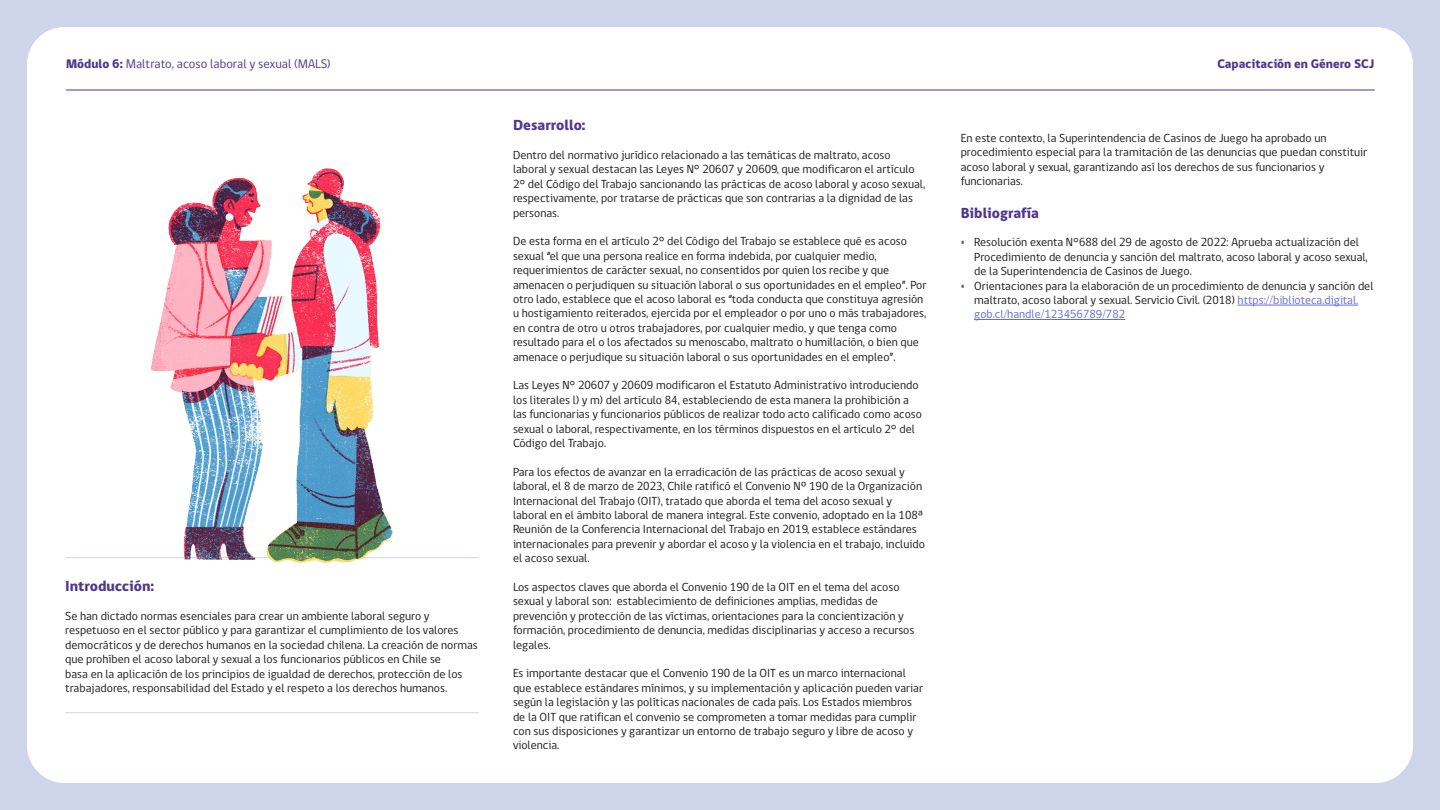
<style>
.page{position:relative;width:1440px;height:810px;background:#ced5eb}
.page>*{position:absolute;margin:0;border:0;box-sizing:border-box;transform-origin:0 0}
.Titulos{font:800 15px "gob CL";color:#4f378d}
.t1{font:12.75px "gob CL";color:#4f378d}
.t2{font:800 12.75px "gob CL";color:#4f378d}
.Cuerpo_basico{font:12px/14.4px "gob CL";color:#1a1a1a}
.s1{font-weight:800}
.s2{font-weight:800;color:#614b98}
.s3{color:#616cda}
</style>
<div class="page">
<div style="left:27px;top:27px;width:1386px;height:756px;background:#fff;border-radius:38px"></div>
<hr style="left:66px;top:90px;width:1309px;height:1px;background:#4f378d">
<hr style="left:1238px;top:305px;width:120px;height:1px;background:#616cda">
<hr style="left:974px;top:319px;width:151px;height:1px;background:#616cda">
<hr style="left:65px;top:712px;width:414px;height:1px;background:#ced5eb">
<hr style="left:65px;top:557px;width:414px;height:1px;background:#ced5eb">
<img style="left:152px;top:168px;width:241px;height:394px">
<p class="t1" style="left:66px;top:55px;width:266px"><span class="s1">Módulo 6:</span> Maltrato, acoso laboral y sexual (MALS)</p>
<p class="t2" style="left:1217px;top:55px;width:159px">Capacitación en Género SCJ</p>
<p class="Titulos" style="left:65px;top:576px;width:91px">Introducción:</p>
<p class="Cuerpo_basico" style="left:65px;top:609px;width:414px">Se han dictado normas esenciales para crear un ambiente laboral seguro y respetuoso en el sector público y para garantizar el cumplimiento de los valores democráticos y de derechos humanos en la sociedad chilena. La creación de normas que prohíben el acoso laboral y sexual a los funcionarios públicos en Chile se<br>basa en la aplicación de los principios de igualdad de derechos, protección de los trabajadores, responsabilidad del Estado y el respeto a los derechos humanos.</p>
<p class="Titulos" style="left:513px;top:115px;width:74px">Desarrollo:</p>
<p class="Cuerpo_basico" style="left:513px;top:148px;width:414px">Dentro del normativo jurídico relacionado a las temáticas de maltrato, acoso laboral y sexual destacan las Leyes N° 20607 y 20609, que modificaron el artículo 2° del Código del Trabajo sancionando las prácticas de acoso laboral y acoso sexual, respectivamente, por tratarse de prácticas que son contrarias a la dignidad de las personas.</p>
<p class="Cuerpo_basico" style="left:513px;top:234px;width:415px">De esta forma en el artículo 2° del Código del Trabajo se establece qué es acoso sexual “el que una persona realice en forma indebida, por cualquier medio, requerimientos de carácter sexual, no consentidos por quien los recibe y que amenacen o perjudiquen su situación laboral o sus oportunidades en el empleo”. Por otro lado, establece que el acoso laboral es “toda conducta que constituya agresión u hostigamiento reiterados, ejercida por el empleador o por uno o más trabajadores, en contra de otro u otros trabajadores, por cualquier medio, y que tenga como resultado para el o los afectados su menoscabo, maltrato o humillación, o bien que amenace o perjudique su situación laboral o sus oportunidades en el empleo”.</p>
<p class="Cuerpo_basico" style="left:513px;top:378px;width:411px">Las Leyes N° 20607 y 20609 modificaron el Estatuto Administrativo introduciendo los literales l) y m) del artículo 84, estableciendo de esta manera la prohibición a las funcionarias y funcionarios públicos de realizar todo acto calificado como acoso sexual o laboral, respectivamente, en los términos dispuestos en el artículo 2° del Código del Trabajo.</p>
<p class="Cuerpo_basico" style="left:513px;top:465px;width:413px">Para los efectos de avanzar en la erradicación de las prácticas de acoso sexual y laboral, el 8 de marzo de 2023, Chile ratificó el Convenio Nº 190 de la Organización Internacional del Trabajo (OIT), tratado que aborda el tema del acoso sexual y laboral en el ámbito laboral de manera integral. Este convenio, adoptado en la 108ª Reunión de la Conferencia Internacional del Trabajo en 2019, establece estándares internacionales para prevenir y abordar el acoso y la violencia en el trabajo, incluido el acoso sexual.</p>
<p class="Cuerpo_basico" style="left:513px;top:580px;width:403px">Los aspectos claves que aborda el Convenio 190 de la OIT en el tema del acoso sexual y laboral son: establecimiento de definiciones amplias, medidas de prevención y protección de las víctimas, orientaciones para la concientización y formación, procedimiento de denuncia, medidas disciplinarias y acceso a recursos legales.</p>
<p class="Cuerpo_basico" style="left:513px;top:666px;width:412px">Es importante destacar que el Convenio 190 de la OIT es un marco internacional que establece estándares mínimos, y su implementación y aplicación pueden variar según la legislación y las políticas nacionales de cada país. Los Estados miembros de la OIT que ratifican el convenio se comprometen a tomar medidas para cumplir con sus disposiciones y garantizar un entorno de trabajo seguro y libre de acoso y violencia.</p>
<p class="Cuerpo_basico" style="left:961px;top:131px;width:408px">En este contexto, la Superintendencia de Casinos de Juego ha aprobado un procedimiento especial para la tramitación de las denuncias que puedan constituir acoso laboral y sexual, garantizando así los derechos de sus funcionarios y funcionarias.</p>
<p class="Titulos" style="left:961px;top:202px;width:80px">Bibliografía</p>
<p class="Cuerpo_basico" style="left:974px;top:235px;width:395px;text-indent:-14px"><span class="s2">•</span> Resolución exenta N°688 del 29 de agosto de 2022: Aprueba actualización del<br>Procedimiento de denuncia y sanción del maltrato, acoso laboral y acoso sexual, de la Superintendencia de Casinos de Juego.</p>
<p class="Cuerpo_basico" style="left:974px;top:279px;width:401px;text-indent:-14px"><span class="s2">•</span> Orientaciones para la elaboración de un procedimiento de denuncia y sanción del maltrato, acoso laboral y sexual. Servicio Civil. (2018) <span class="s3">https://biblioteca.digital. gob.cl/handle/123456789/782</span></p>
</div>
